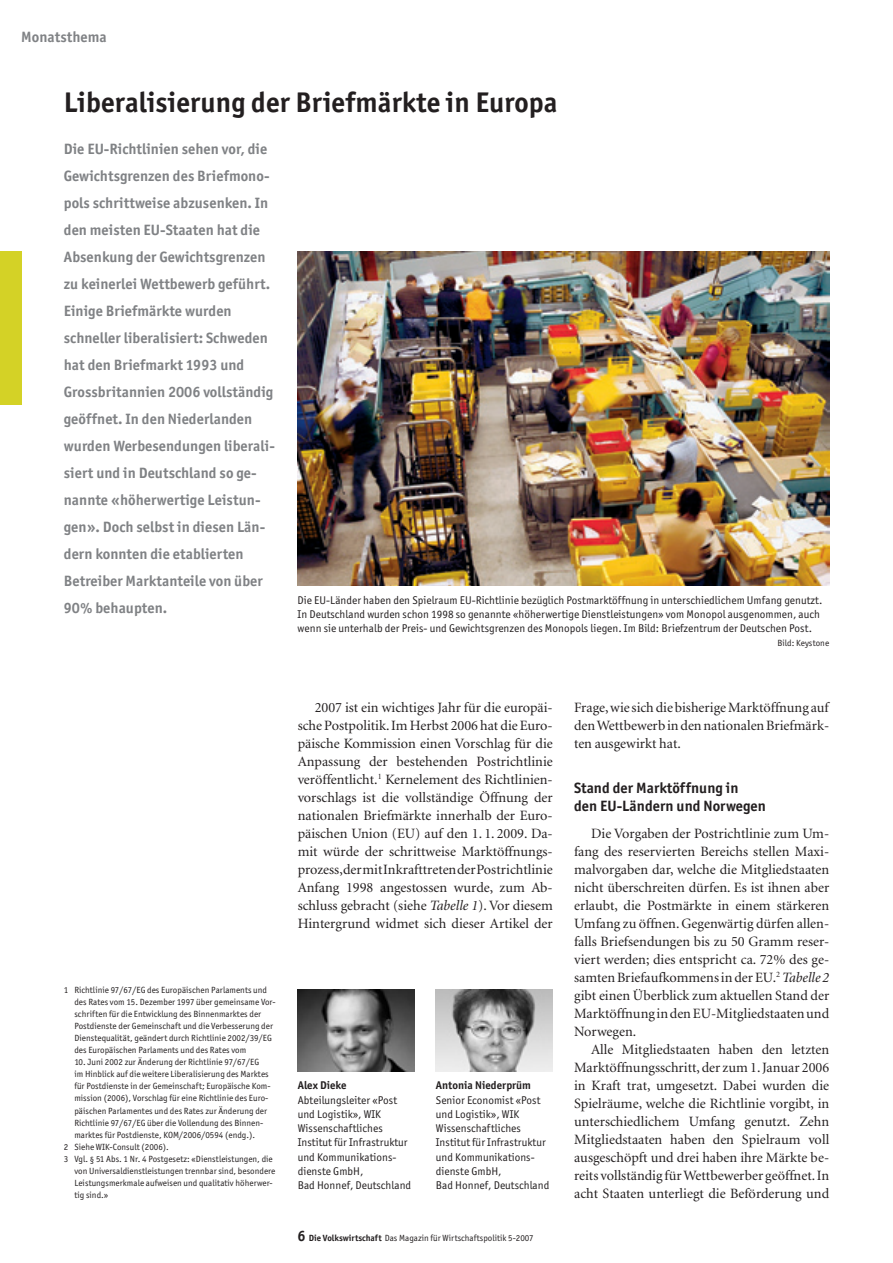
<style>
.page{position:relative;width:893px;height:1263px;background:#fff}
.page>*{position:absolute;margin:0;border:0;box-sizing:border-box;transform-origin:0 0}
.t1{font:700 28.5px "Officina San ITC";letter-spacing:.005em;color:#231f20}
.t2{font:700 15px/27px "Officina San ITC";letter-spacing:.005em;color:#808285}
.t3{font:700 15px/18px "Officina San ITC";letter-spacing:.005em;color:#231f20}
.t4{font:14.25px/18px "Minion";color:#231f20;text-align:justify}
.t5{font:11.25px/14.2px "Officina San ITC";letter-spacing:.005em;color:#231f20}
.t6{font:700 11.25px "Officina San ITC";letter-spacing:.005em;color:#231f20}
.t7{font:9px/12px "Officina San ITC";letter-spacing:.005em;color:#231f20}
.s1{font-style:italic}
.s2{font-weight:700;font-size:15px}
.s3{font-weight:700}
</style>
<div class="page">
<div style="left:0;top:252px;width:21px;height:153px;background:#d4d226"></div>
<img style="left:298px;top:990px;width:117px;height:81px">
<img style="left:436px;top:990px;width:117px;height:81px">
<img style="left:298px;top:251px;width:531px;height:334px">
<p class="t2" style="left:21px;top:23px;width:87px">Monatsthema</p>
<h1 class="t1" style="left:64px;top:84px;width:495px">Liberalisierung der Briefmärkte in Europa</h1>
<p class="t2" style="left:64px;top:136px;width:213px">Die EU-Richtlinien sehen vor, die<br>Gewichtsgrenzen des Briefmono&shy;pols schrittweise abzusenken. In den meisten EU-Staaten hat die<br>Absenkung der Gewichtsgrenzen zu keinerlei Wettbewerb geführt.<br>Einige Briefmärkte wurden schneller liberalisiert: Schweden hat den Briefmarkt 1993 und<br>Grossbritannien 2006 vollständig geöffnet. In den Niederlanden wurden Werbesendungen liberali&shy;siert und in Deutschland so ge&shy;nannte «höherwertige Leistun&shy;gen». Doch selbst in diesen Län&shy;dern konnten die etablierten<br>Betreiber Marktanteile von über<br>90% behaupten.</p>
<p class="t5" style="left:298px;top:593px;width:526px">Die EU-Länder haben den Spielraum EU-Richtlinie bezüglich Postmarktöffnung in unterschiedlichem Umfang genutzt.<br>In Deutschland wurden schon 1998 so genannte «höherwertige Dienstleistungen» vom Monopol ausgenommen, auch wenn sie unterhalb der Preis- und Gewichtsgrenzen des Monopols liegen. Im Bild: Briefzentrum der Deutschen Post.</p>
<p class="t7" style="left:777px;top:637px;width:53px">Bild: Keystone</p>
<p class="t7" style="left:74px;top:984px;width:203px;text-indent:-11px">1 Richtlinie 97/67/EG des Europäischen Parlaments und des Rates vom 15. Dezember 1997 über gemeinsame Vor&shy;schriften für die Entwicklung des Binnenmarktes der Postdienste der Gemeinschaft und die Verbesserung der Dienstequalität, geändert durch Richtlinie 2002/39/EG des Europäischen Parlaments und des Rates vom</p>
<p class="t7" style="left:74px;top:1056px;width:186px">10. Juni 2002 zur Änderung der Richtlinie 97/67/EG</p>
<p class="t7" style="left:74px;top:1068px;width:196px">im Hinblick auf die weitere Liberalisierung des Marktes</p>
<p class="t7" style="left:74px;top:1080px;width:198px">für Postdienste in der Gemeinschaft; Europäische Kom-</p>
<p class="t7" style="left:74px;top:1092px;width:196px">mission (2006), Vorschlag für eine Richtlinie des Euro-</p>
<p class="t7" style="left:74px;top:1104px;width:194px">päischen Parlamentes und des Rates zur Änderung der</p>
<p class="t7" style="left:74px;top:1116px;width:190px">Richtlinie 97/67/EG über die Vollendung des Binnen-</p>
<p class="t7" style="left:74px;top:1128px;width:182px">marktes für Postdienste, KOM/2006/0594 (endg.).</p>
<p class="t7" style="left:64px;top:1140px;width:107px">2 Siehe WIK-Consult (2006).</p>
<p class="t7" style="left:64px;top:1152px;width:210px">3 Vgl. § 51 Abs. 1 Nr. 4 Postgesetz: «Dienstleistungen, die</p>
<p class="t7" style="left:74px;top:1164px;width:202px">von Universaldienstleistungen trennbar sind, besondere</p>
<p class="t7" style="left:74px;top:1176px;width:200px">Leistungsmerkmale aufweisen und qualitativ höherwer-</p>
<p class="t7" style="left:74px;top:1188px;width:35px">tig sind.»</p>
<p class="t4" style="left:298px;top:698px;width:257px;text-indent:17px">2007 ist ein wichtiges Jahr für die europäi&shy;sche Postpolitik. Im Herbst 2006 hat die Euro&shy;päische Kommission einen Vorschlag für die Anpassung der bestehenden Postrichtlinie veröffentlicht.<sup>1</sup> Kernelement des Richtlinien&shy;vorschlags ist die vollständige Öffnung der nationalen Briefmärkte innerhalb der Euro&shy;päischen Union (EU) auf den 1. 1. 2009. Da&shy;mit würde der schrittweise Marktöffnungs&shy;prozess, der mit Inkrafttreten der Postrichtlinie Anfang 1998 angestossen wurde, zum Ab&shy;schluss gebracht (siehe <span class="s1">Tabelle 1</span>). Vor diesem Hintergrund widmet sich dieser Artikel der</p>
<p class="t4" style="left:574px;top:698px;width:257px">Frage, wie sich die bisherige Marktöffnung auf den Wettbewerb in den nationalen Briefmärk&shy;ten ausgewirkt hat.</p>
<p class="t3" style="left:574px;top:778px;width:193px">Stand der Marktöffnung in<br>den EU-Ländern und Norwegen</p>
<p class="t4" style="left:574px;top:824px;width:257px;text-indent:17px">Die Vorgaben der Postrichtlinie zum Um&shy;fang des reservierten Bereichs stellen Maxi&shy;malvorgaben dar, welche die Mitgliedstaaten nicht überschreiten dürfen. Es ist ihnen aber erlaubt, die Postmärkte in einem stärkeren Umfang zu öffnen. Gegenwärtig dürfen allen&shy;falls Briefsendungen bis zu 50 Gramm reser&shy;viert werden; dies entspricht ca. 72% des ge&shy;samten Briefaufkommens in der EU.<sup>2</sup> <span class="s1">Tabelle 2 </span>gibt einen Überblick zum aktuellen Stand der Marktöffnung in den EU-Mitgliedstaaten und Norwegen.</p>
<p class="t4" style="left:574px;top:1040px;width:257px;text-indent:17px">Alle Mitgliedstaaten haben den letzten Marktöffnungsschritt, der zum 1. Januar 2006 in Kraft trat, umgesetzt. Dabei wurden die Spielräume, welche die Richtlinie vorgibt, in unterschiedlichem Umfang genutzt. Zehn Mitgliedstaaten haben den Spielraum voll ausgeschöpft und drei haben ihre Märkte be&shy;reits vollständig für Wettbewerber geöffnet. In acht Staaten unterliegt die Beförderung und</p>
<p class="t6" style="left:298px;top:1079px;width:50px">Alex Dieke</p>
<p class="t5" style="left:298px;top:1093px;width:115px">Abteilungsleiter «Post und Logistik», WIK<br>Wissenschaftliches<br>Institut für Infrastruktur und Kommunikations&shy;dienste GmbH,<br>Bad Honnef, Deutschland</p>
<p class="t6" style="left:436px;top:1079px;width:97px">Antonia Niederprüm</p>
<p class="t5" style="left:436px;top:1093px;width:115px">Senior Economist «Post und Logistik», WIK<br>Wissenschaftliches<br>Institut für Infrastruktur und Kommunikations&shy;dienste GmbH,<br>Bad Honnef, Deutschland</p>
<p class="t7" style="left:298px;top:1232px;width:238px"><span class="s2">6</span> <span class="s3">Die Volkswirtschaft</span> Das Magazin für Wirtschaftspolitik 5-2007</p>
</div>
